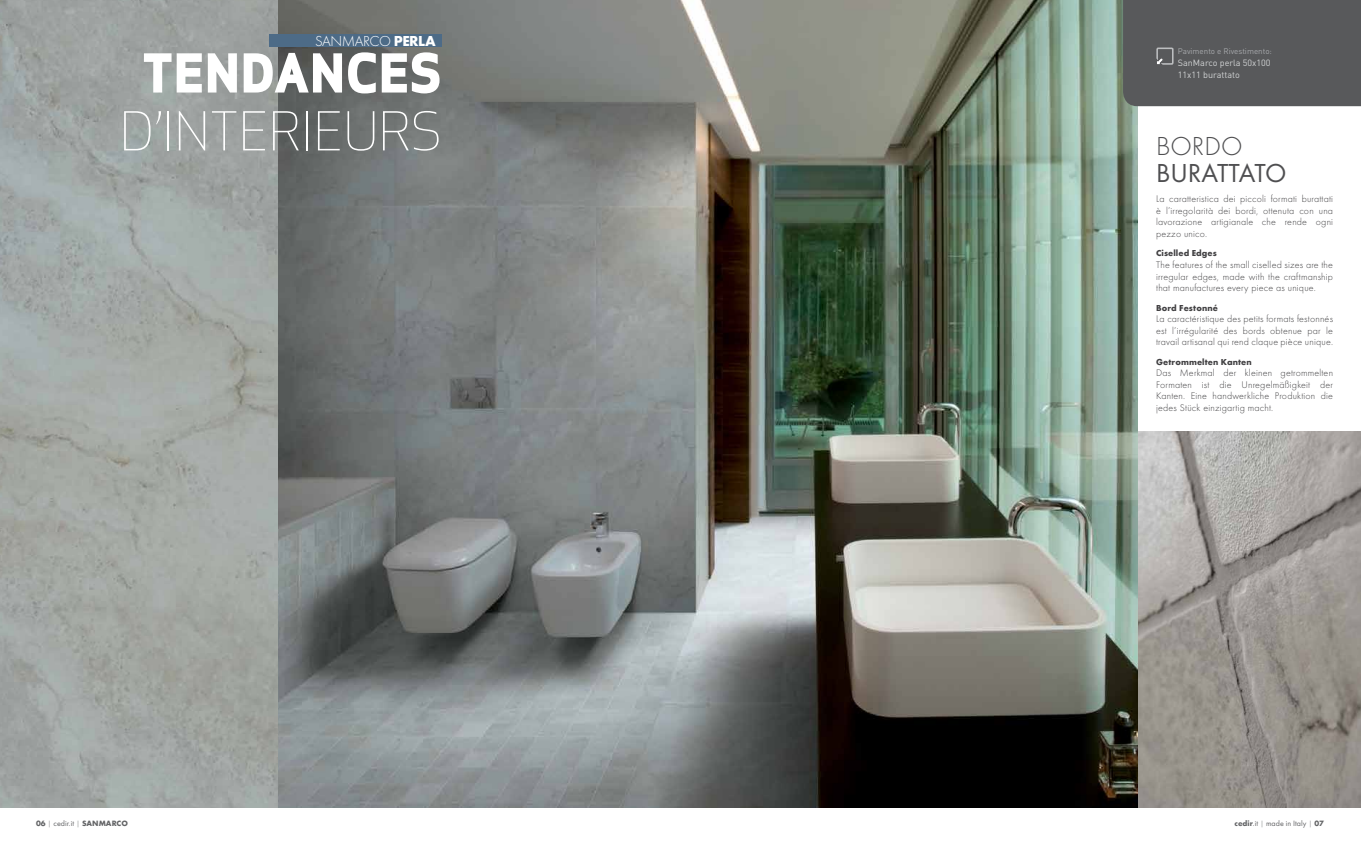
<style>
.page{position:relative;width:1361px;height:851px;background:#fff}
.page>*{position:absolute;margin:0;border:0;box-sizing:border-box;transform-origin:0 0}
.t1{font:52.3px "Apex Sans Light T";color:#fff}
.t2{font:52.3px "Apex Sans Extra Bold T";color:#fff}
.t3{font:27px "Futura T";letter-spacing:-.015em;color:#4f4f51}
.t4{font:300 27px "Futura T";color:#4f4f51}
.t5{font:300 15px "Futura T";letter-spacing:-.03em;color:#fff}
.t6{font:300 10px/11.5px "Futura T";letter-spacing:.02em;color:#414042;text-align:justify}
.t7{font:700 9px "Futura T";letter-spacing:.01em;color:#414042}
.t8{font:9px/12px "DIN";color:#d1d3d4}
.t9{font:8px "DIN";color:#a7a9ac}
.t10{font:8px "Futura T";color:#636466}
.t11{font:700 8px "Futura T";color:#636466}
.s1{font-weight:700}
.s2{font-weight:300}
.s3{font-weight:400}
</style>
<div class="page">
<img style="left:0;top:0;width:1139px;height:806px">
<div style="left:1123px;top:0;width:238px;height:106px;background:#58595b"></div>
<img style="left:1139px;top:431px;width:222px;height:375px">
<div style="left:269px;top:34px;width:173px;height:12px;background:#4d6b87"></div>
<h3 class="t5" style="left:315px;top:32px;width:122px">SANMARCO <span class="s1">PERLA</span></h3>
<h1 class="t2" style="left:142px;top:39px;width:301px">TENDANCES</h1>
<h1 class="t1" style="left:120px;top:97px;width:324px">D’INTERIEURS</h1>
<p class="t9" style="left:1178px;top:46px;width:96px">Pavimento e Rivestimento:</p>
<p class="t8" style="left:1178px;top:56px;width:94px">SanMarco perla 50x100<br>11x11 burattato</p>
<h2 class="t4" style="left:1156px;top:130px;width:88px">BORDO</h2>
<h2 class="t3" style="left:1156px;top:157px;width:132px">BURATTATO</h2>
<p class="t6" style="left:1156px;top:193px;width:178px">La caratteristica dei piccoli formati burattati è l’irregolarità dei bordi, ottenuta con una lavorazione artigianale che rende ogni pezzo unico.</p>
<p class="t7" style="left:1156px;top:248px;width:62px">Ciselled Edges</p>
<p class="t6" style="left:1156px;top:259px;width:178px">The features of the small ciselled sizes are the irregular edges, made with the craftmanship that manufactures every piece as unique.</p>
<p class="t7" style="left:1156px;top:302px;width:63px">Bord Festonné</p>
<p class="t6" style="left:1156px;top:313px;width:178px">La caractéristique des petits formats festonnés est l’irrégularité des bords obtenue par le travail artisanal qui rend claque pièce unique.</p>
<p class="t7" style="left:1156px;top:356px;width:97px">Getrommelten Kanten</p>
<p class="t6" style="left:1156px;top:367px;width:178px">Das Merkmal der kleinen getrommelten Formaten ist die Unregelmäßigkeit der Kanten. Eine handwerkliche Produktion die jedes Stück einzigartig macht.</p>
<p class="t11" style="left:36px;top:818px;width:93px">06 <span class="s2">|</span> <span class="s3">cedir.it</span> <span class="s2">|</span> SANMARCO</p>
<p class="t10" style="left:1234px;top:818px;width:91px"><span class="s1">cedir</span>.it <span class="s2">|</span> made in Italy <span class="s2">|</span> <span class="s1">07</span></p>
</div>
